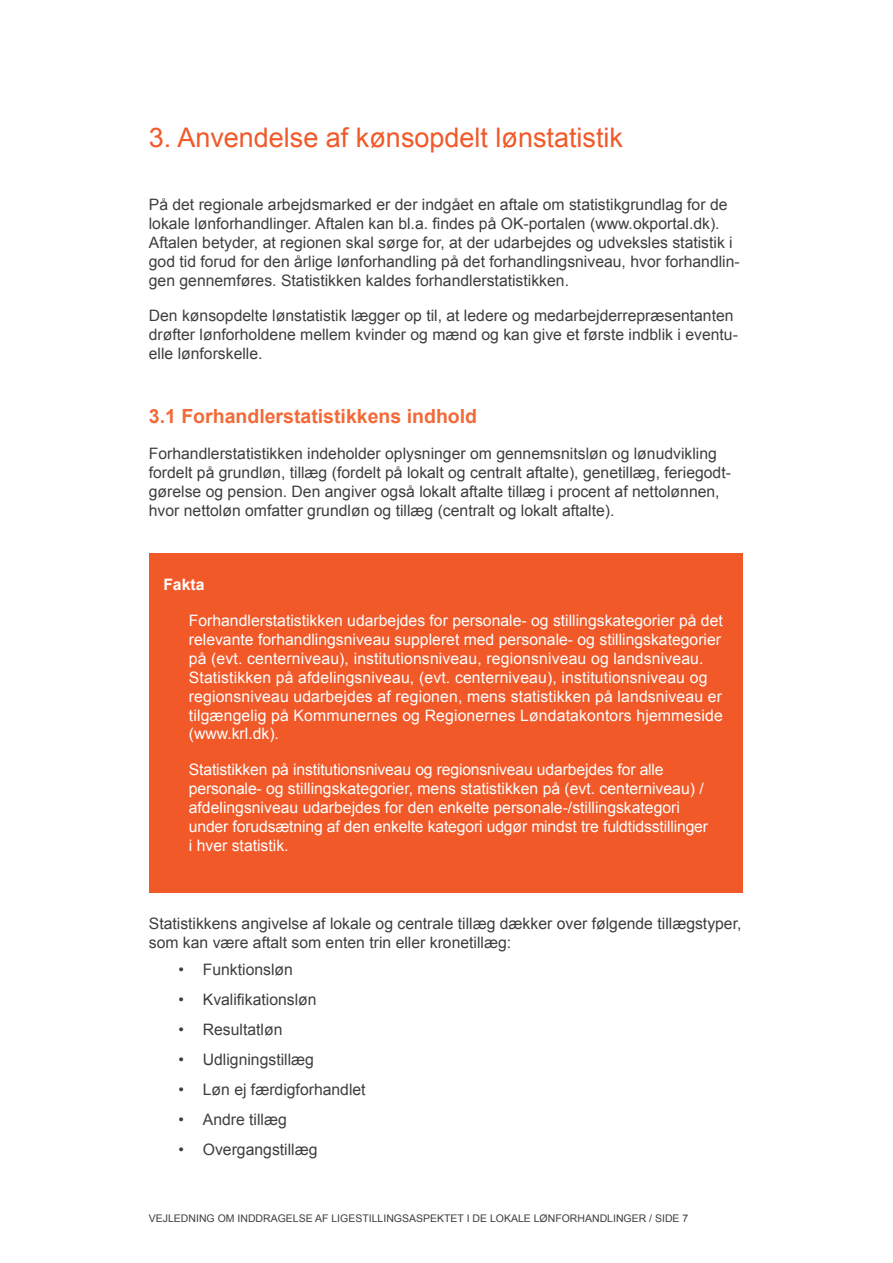
<style>
.page{position:relative;width:893px;height:1263px;background:#fff}
.page>*{position:absolute;margin:0;border:0;box-sizing:border-box;transform-origin:0 0}
.t1{font:27px "Arial";color:#f15929}
.t2{font:700 19.5px "Arial";color:#f26a37}
.t3{font:15.75px/18.9px "Arial";color:#3e3e3f}
.t4{font:15.75px/18.9px "Arial";color:#fff}
.t5{font:700 15.75px "Arial";color:#fff}
.t6{font:10.5px "Arial";color:#3e3e3f}
</style>
<div class="page">
<div style="left:149px;top:554px;width:594px;height:339px;background:#f15929"></div>
<h1 class="t1" style="left:149px;top:120px;width:476px">3. Anvendelse af kønsopdelt lønstatistik</h1>
<p class="t3" style="left:149px;top:195px;width:593px">På det regionale arbejdsmarked er der indgået en aftale om statistikgrundlag for de lokale lønforhandlinger. Aftalen kan bl.a. findes på OK-portalen (www.okportal.dk).<br>Aftalen betyder, at regionen skal sørge for, at der udarbejdes og udveksles statistik i god tid forud for den årlige lønforhandling på det forhandlingsniveau, hvor forhandlin&shy;gen gennemføres. Statistikken kaldes forhandlerstatistikken.</p>
<p class="t3" style="left:149px;top:307px;width:591px">Den kønsopdelte lønstatistik lægger op til, at ledere og medarbejderrepræsentanten drøfter lønforholdene mellem kvinder og mænd og kan give et første indblik i eventu&shy;elle lønforskelle.</p>
<p class="t2" style="left:149px;top:403px;width:330px">3.1 Forhandlerstatistikkens indhold</p>
<p class="t3" style="left:149px;top:444px;width:584px">Forhandlerstatistikken indeholder oplysninger om gennemsnitsløn og lønudvikling fordelt på grundløn, tillæg (fordelt på lokalt og centralt aftalte), genetillæg, feriegodt&shy;gørelse og pension. Den angiver også lokalt aftalte tillæg i procent af nettolønnen, hvor nettoløn omfatter grundløn og tillæg (centralt og lokalt aftalte).</p>
<p class="t5" style="left:163px;top:574px;width:43px">Fakta</p>
<p class="t4" style="left:189px;top:611px;width:535px">Forhandlerstatistikken udarbejdes for personale- og stillingskategorier på det relevante forhandlingsniveau suppleret med personale- og stillingskategorier på (evt. centerniveau), institutionsniveau, regionsniveau og landsniveau.<br>Statistikken på afdelingsniveau, (evt. centerniveau), institutionsniveau og regionsniveau udarbejdes af regionen, mens statistikken på landsniveau er tilgængelig på Kommunernes og Regionernes Løndatakontors hjemmeside (www.krl.dk).</p>
<p class="t4" style="left:189px;top:760px;width:521px">Statistikken på institutionsniveau og regionsniveau udarbejdes for alle personale- og stillingskategorier, mens statistikken på (evt. centerniveau) / afdelingsniveau udarbejdes for den enkelte personale-/stillingskategori under forudsætning af den enkelte kategori udgør mindst tre fuldtidsstillinger i hver statistik.</p>
<p class="t3" style="left:149px;top:914px;width:594px">Statistikkens angivelse af lokale og centrale tillæg dækker over følgende tillægstyper, som kan være aftalt som enten trin eller kronetillæg:</p>
<p class="t3" style="left:179px;top:960px;width:116px">• Funktionsløn</p>
<p class="t3" style="left:179px;top:990px;width:140px">• Kvalifikationsløn</p>
<p class="t3" style="left:179px;top:1020px;width:105px">• Resultatløn</p>
<p class="t3" style="left:179px;top:1050px;width:137px">• Udligningstillæg</p>
<p class="t3" style="left:179px;top:1080px;width:189px">• Løn ej færdigforhandlet</p>
<p class="t3" style="left:179px;top:1110px;width:110px">• Andre tillæg</p>
<p class="t3" style="left:179px;top:1140px;width:140px">• Overgangstillæg</p>
<p class="t6" style="left:149px;top:1212px;width:541px">Vejledning om inddragelse af ligestillingsaspektet i de lokale lønforhandlinger / side 7</p>
</div>
